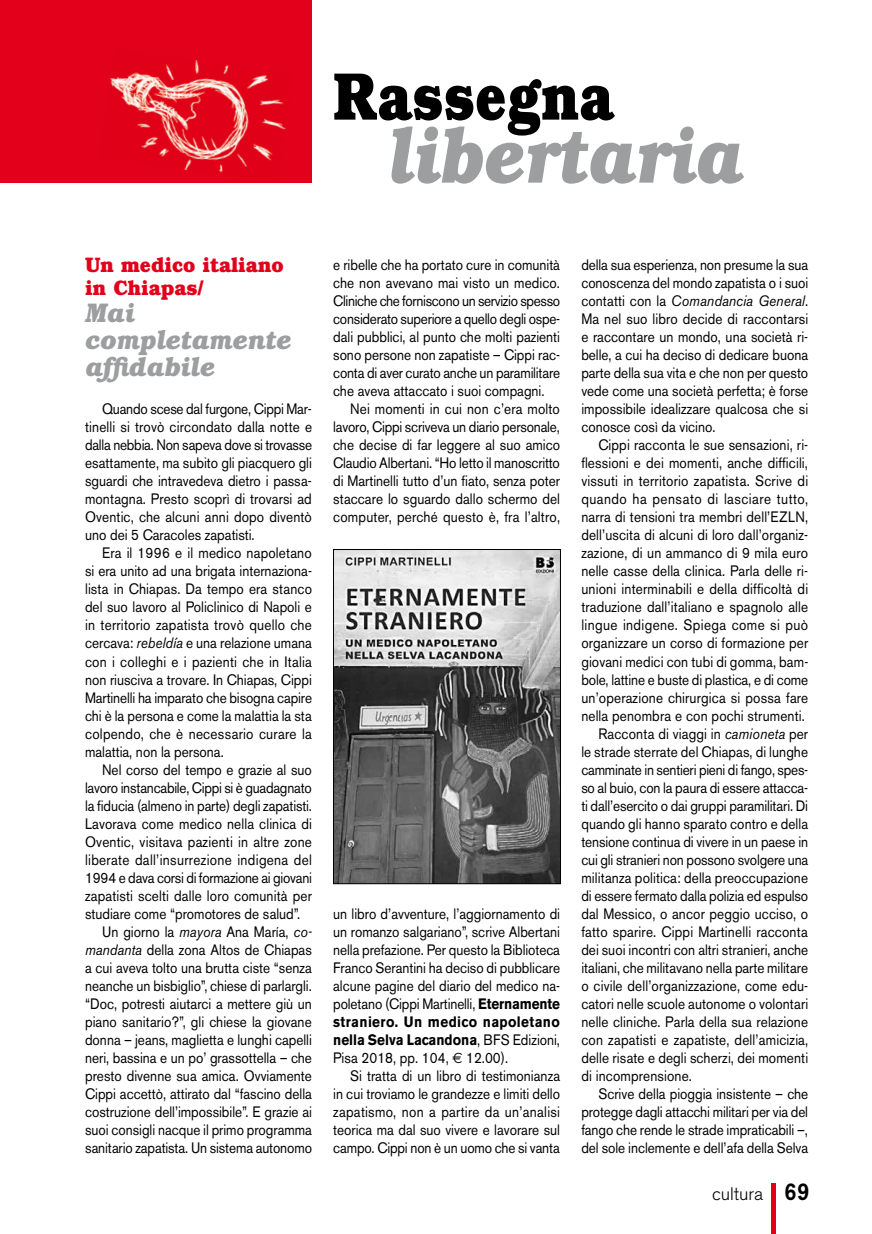
<style>
.page{position:relative;width:872px;height:1234px;background:#fff}
.page>*{position:absolute;margin:0;border:0;box-sizing:border-box;transform-origin:0 0}
.t1{font:italic 700 79.35px "Bookman";color:#9c9e9f;scale:.84 1}
.t2{font:700 67.5px "Bookman";color:#000;scale:.84 1}
.t3{font:italic 700 27px/27px "Bookman";color:#9c9e9f;scale:.91 1}
.t4{font:700 21px/22.5px "Bookman";color:#e2001a;scale:.95 1}
.t5{font:300 18px "Akzidenz Grotesk BE";color:#000}
.t6{font:15px/18px "Akzidenz Grotesk BE";letter-spacing:.005em;color:#000;text-align:justify;scale:.9 1}
.t7{font:15px "Akzidenz Grotesk BE";letter-spacing:-.015em;color:#000;scale:.9 1}
.t8{font:15px "Akzidenz Grotesk BE";letter-spacing:.025em;color:#000;scale:.9 1}
.t9{font:15px "Akzidenz Grotesk BE";letter-spacing:-.02em;color:#000;scale:.9 1}
.t10{font:15px "Akzidenz Grotesk BE";letter-spacing:.035em;color:#000;scale:.9 1}
.s1{font-style:italic}
.s2{font-weight:700}
.s3{font-family:"Euro Sans"}
.s4{font-weight:500;font-size:24.15px}
</style>
<div class="page">
<div style="left:771px;top:1182px;width:5px;height:51px;background:#e2001a"></div>
<div style="left:0;top:0;width:312px;height:183px;background:#e2001a"></div>
<img style="left:110px;top:60px;width:176px;height:113px">
<img style="left:335px;top:551px;width:224px;height:330px">
<div style="left:333px;top:549px;width:228px;height:334px;border:1px solid #000"></div>
<h2 class="t2" style="left:333px;top:54px;width:336px">Rassegna</h2>
<h1 class="t1" style="left:387px;top:107px;width:425px">libertaria</h1>
<h3 class="t4" style="left:85px;top:253px;width:210px">Un medico italiano in Chiapas/</h3>
<h3 class="t3" style="left:85px;top:298px;width:228px">Mai completamente affidabile</h3>
<p class="t6" style="left:85px;top:400px;width:254px;text-indent:17px">Quando scese dal furgone, Cippi Mar&shy;tinelli si trovò circondato dalla notte e dalla nebbia. Non sapeva dove si trovasse esattamente, ma subito gli piacquero gli sguardi che intravedeva dietro i passa&shy;montagna. Presto scoprì di trovarsi ad Oventic, che alcuni anni dopo diventò uno dei 5 Caracoles zapatisti.</p>
<p class="t6" style="left:85px;top:544px;width:254px;text-indent:17px">Era il 1996 e il medico napoletano si era unito ad una brigata internaziona&shy;lista in Chiapas. Da tempo era stanco del suo lavoro al Policlinico di Napoli e in territorio zapatista trovò quello che cercava: <span class="s1">rebeldía</span> e una relazione umana con i colleghi e i pazienti che in Italia non riusciva a trovare. In Chiapas, Cippi Martinelli ha imparato che bisogna capire chi è la persona e come la malattia la sta colpendo, che è necessario curare la malattia, non la persona.</p>
<p class="t6" style="left:102px;top:760px;width:235px">Nel corso del tempo e grazie al suo</p>
<p class="t7" style="left:85px;top:778px;width:253px">lavoro instancabile, Cippi si è guadagnato</p>
<p class="t6" style="left:85px;top:796px;width:254px">la fiducia (almeno in parte) degli zapatisti.</p>
<p class="t6" style="left:85px;top:814px;width:254px">Lavorava come medico nella clinica di</p>
<p class="t6" style="left:85px;top:832px;width:254px">Oventic, visitava pazienti in altre zone</p>
<p class="t8" style="left:85px;top:850px;width:254px">liberate dall’insurrezione indigena del</p>
<p class="t9" style="left:85px;top:868px;width:254px">1994 e dava corsi di formazione ai giovani</p>
<p class="t6" style="left:85px;top:886px;width:253px">zapatisti scelti dalle loro comunità per</p>
<p class="t6" style="left:85px;top:904px;width:241px">studiare come “promotores de salud”.</p>
<p class="t6" style="left:102px;top:922px;width:235px">Un giorno la <span class="s1">mayora</span> Ana María, <span class="s1">co-</span></p>
<p class="t6" style="left:85px;top:940px;width:253px"><span class="s1">mandanta</span> della zona Altos de Chiapas</p>
<p class="t6" style="left:85px;top:958px;width:253px">a cui aveva tolto una brutta ciste “senza</p>
<p class="t6" style="left:85px;top:976px;width:253px">neanche un bisbiglio”, chiese di parlargli.</p>
<p class="t6" style="left:85px;top:994px;width:253px">“Doc, potresti aiutarci a mettere giù un</p>
<p class="t6" style="left:85px;top:1012px;width:253px">piano sanitario?”, gli chiese la giovane</p>
<p class="t6" style="left:85px;top:1030px;width:253px">donna – jeans, maglietta e lunghi capelli</p>
<p class="t6" style="left:85px;top:1048px;width:254px">neri, bassina e un po’ grassottella – che</p>
<p class="t6" style="left:85px;top:1066px;width:253px">presto divenne sua amica. Ovviamente</p>
<p class="t6" style="left:85px;top:1084px;width:253px">Cippi accettò, attirato dal “fascino della</p>
<p class="t6" style="left:85px;top:1102px;width:253px">costruzione dell’impossibile”. E grazie ai</p>
<p class="t6" style="left:85px;top:1120px;width:254px">suoi consigli nacque il primo programma</p>
<p class="t6" style="left:85px;top:1138px;width:254px">sanitario zapatista. Un sistema autonomo</p>
<p class="t6" style="left:333px;top:256px;width:254px">e ribelle che ha portato cure in comunità che non avevano mai visto un medico.<br>Cliniche che forniscono un servizio spesso considerato superiore a quello degli ospe&shy;dali pubblici, al punto che molti pazienti sono persone non zapatiste – Cippi rac&shy;conta di aver curato anche un paramilitare che aveva attaccato i suoi compagni.</p>
<p class="t6" style="left:333px;top:400px;width:254px;text-indent:17px">Nei momenti in cui non c’era molto lavoro, Cippi scriveva un diario personale, che decise di far leggere al suo amico Claudio Albertani. “Ho letto il manoscritto di Martinelli tutto d’un fiato, senza poter staccare lo sguardo dallo schermo del computer, perché questo è, fra l’altro,</p>
<p class="t6" style="left:333px;top:904px;width:254px">un libro d’avventure, l’aggiornamento di un romanzo salgariano”, scrive Albertani nella prefazione. Per questo la Biblioteca Franco Serantini ha deciso di pubblicare alcune pagine del diario del medico na&shy;poletano (Cippi Martinelli, <span class="s2">Eternamente straniero. Un medico napoletano nella Selva Lacandona</span>, BFS Edizioni, Pisa 2018, pp. 104, <span class="s3">€</span> 12.00).</p>
<p class="t6" style="left:333px;top:1066px;width:254px;text-indent:17px">Si tratta di un libro di testimonianza in cui troviamo le grandezze e limiti dello zapatismo, non a partire da un’analisi teorica ma dal suo vivere e lavorare sul campo. Cippi non è un uomo che si vanta</p>
<p class="t6" style="left:581px;top:256px;width:254px">della sua esperienza, non presume la sua conoscenza del mondo zapatista o i suoi contatti con la <span class="s1">Comandancia General</span>.<br>Ma nel suo libro decide di raccontarsi e raccontare un mondo, una società ri&shy;belle, a cui ha deciso di dedicare buona parte della sua vita e che non per questo vede come una società perfetta; è forse impossibile idealizzare qualcosa che si conosce così da vicino.</p>
<p class="t6" style="left:598px;top:436px;width:235px">Cippi racconta le sue sensazioni, ri-</p>
<p class="t6" style="left:581px;top:454px;width:253px">flessioni e dei momenti, anche difficili,</p>
<p class="t6" style="left:581px;top:472px;width:253px">vissuti in territorio zapatista. Scrive di</p>
<p class="t10" style="left:581px;top:490px;width:254px">quando ha pensato di lasciare tutto,</p>
<p class="t6" style="left:581px;top:508px;width:253px">narra di tensioni tra membri dell’EZLN,</p>
<p class="t6" style="left:581px;top:526px;width:253px">dell’uscita di alcuni di loro dall’organiz-</p>
<p class="t6" style="left:581px;top:544px;width:253px">zazione, di un ammanco di 9 mila euro</p>
<p class="t6" style="left:581px;top:562px;width:253px">nelle casse della clinica. Parla delle ri-</p>
<p class="t6" style="left:581px;top:580px;width:253px">unioni interminabili e della difficoltà di</p>
<p class="t6" style="left:581px;top:598px;width:253px">traduzione dall’italiano e spagnolo alle</p>
<p class="t8" style="left:581px;top:616px;width:253px">lingue indigene. Spiega come si può</p>
<p class="t6" style="left:581px;top:634px;width:254px">organizzare un corso di formazione per</p>
<p class="t6" style="left:581px;top:652px;width:254px">giovani medici con tubi di gomma, bam-</p>
<p class="t6" style="left:581px;top:670px;width:254px">bole, lattine e buste di plastica, e di come</p>
<p class="t6" style="left:581px;top:688px;width:254px">un’operazione chirurgica si possa fare</p>
<p class="t6" style="left:581px;top:706px;width:250px">nella penombra e con pochi strumenti.</p>
<p class="t6" style="left:598px;top:724px;width:235px">Racconta di viaggi in <span class="s1">camioneta</span> per</p>
<p class="t6" style="left:581px;top:742px;width:253px">le strade sterrate del Chiapas, di lunghe</p>
<p class="t7" style="left:581px;top:760px;width:253px">camminate in sentieri pieni di fango, spes-</p>
<p class="t6" style="left:581px;top:778px;width:253px">so al buio, con la paura di essere attacca-</p>
<p class="t6" style="left:581px;top:796px;width:253px">ti dall’esercito o dai gruppi paramilitari. Di</p>
<p class="t6" style="left:581px;top:814px;width:253px">quando gli hanno sparato contro e della</p>
<p class="t6" style="left:581px;top:832px;width:253px">tensione continua di vivere in un paese in</p>
<p class="t6" style="left:581px;top:850px;width:254px">cui gli stranieri non possono svolgere una</p>
<p class="t6" style="left:581px;top:868px;width:253px">militanza politica: della preoccupazione</p>
<p class="t6" style="left:581px;top:886px;width:254px">di essere fermato dalla polizia ed espulso</p>
<p class="t6" style="left:581px;top:904px;width:254px">dal Messico, o ancor peggio ucciso, o</p>
<p class="t6" style="left:581px;top:922px;width:253px">fatto sparire. Cippi Martinelli racconta</p>
<p class="t6" style="left:581px;top:940px;width:254px">dei suoi incontri con altri stranieri, anche</p>
<p class="t6" style="left:581px;top:958px;width:253px">italiani, che militavano nella parte militare</p>
<p class="t6" style="left:581px;top:976px;width:253px">o civile dell’organizzazione, come edu-</p>
<p class="t6" style="left:581px;top:994px;width:254px">catori nelle scuole autonome o volontari</p>
<p class="t6" style="left:581px;top:1012px;width:253px">nelle cliniche. Parla della sua relazione</p>
<p class="t6" style="left:581px;top:1030px;width:254px">con zapatisti e zapatiste, dell’amicizia,</p>
<p class="t6" style="left:581px;top:1048px;width:253px">delle risate e degli scherzi, dei momenti</p>
<p class="t6" style="left:581px;top:1066px;width:124px">di incomprensione.</p>
<p class="t6" style="left:598px;top:1084px;width:235px">Scrive della pioggia insistente – che</p>
<p class="t6" style="left:581px;top:1102px;width:253px">protegge dagli attacchi militari per via del</p>
<p class="t6" style="left:581px;top:1120px;width:253px">fango che rende le strade impraticabili –,</p>
<p class="t6" style="left:581px;top:1138px;width:253px">del sole inclemente e dell’afa della Selva</p>
<p class="t5" style="left:712px;top:1183px;width:99px">cultura <span class="s4">69</span></p>
</div>
